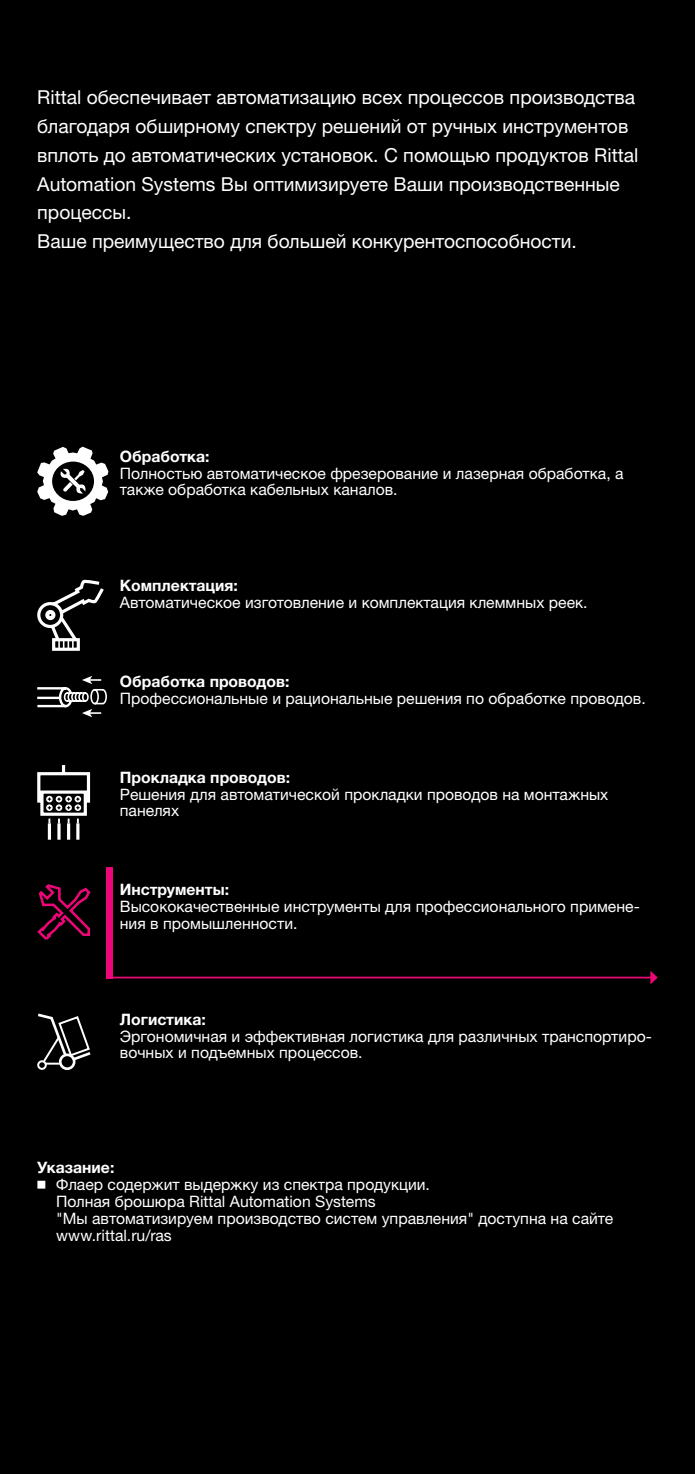
<style>
.page{position:relative;width:695px;height:1474px;background:#fff}
.page>*{position:absolute;margin:0;border:0;box-sizing:border-box;transform-origin:0 0}
.t1{font:19.25px/28.9px "Neue Helvetica For Rittal";color:#fff}
.t2{font:15.75px/16.8px "Neue Helvetica For Rittal";color:#fff}
.t3{font:700 15.75px "Neue Helvetica For Rittal";color:#fff}
.s1{font-weight:300}
</style>
<div class="page">
<hr style="left:694px;top:0;width:1px;height:99px;background:#dcddde">
<div style="left:0;top:0;width:694px;height:1473px;background:#000"></div>
<svg style="left:0;top:1332px;width:1px;height:38px"></svg>
<svg style="left:37px;top:446px;width:71px;height:70px"></svg>
<svg style="left:37px;top:580px;width:67px;height:69px;background:#2d2d2d"></svg>
<div style="left:52px;top:638px;width:28px;height:13px;border:3px solid #fff"></div>
<svg style="left:37px;top:675px;width:70px;height:42px;background:#353535"></svg>
<hr style="left:48px;top:823px;width:3px;height:16px;background:#fff">
<svg style="left:57px;top:823px;width:4px;height:16px"></svg>
<hr style="left:67px;top:823px;width:3px;height:16px;background:#fff">
<hr style="left:76px;top:823px;width:3px;height:16px;background:#fff">
<svg style="left:37px;top:765px;width:53px;height:58px"></svg>
<svg style="left:37px;top:884px;width:53px;height:55px;background:#3d011e"></svg>
<div style="left:59px;top:1053px;width:16px;height:17px;border:3px solid #fff;border-radius:50%"></div>
<div style="left:37px;top:1060px;width:10px;height:9px;border:2px solid #fff;border-radius:50%"></div>
<svg style="left:37px;top:1013px;width:53px;height:52px;background:#333"></svg>
<div style="left:106px;top:867px;width:7px;height:111px;background:#ed0677"></div>
<hr style="left:106px;top:976px;width:545px;height:2px;background:#ed0677">
<svg style="left:650px;top:970px;width:7px;height:14px"></svg>
<p class="t1" style="left:37px;top:82px;width:602px">Rittal обеспечивает автоматизацию всех процессов производства благодаря обширному спектру решений от ручных инструментов вплоть до автоматических установок. С помощью продуктов Rittal Automation Systems Вы оптимизируете Ваши производственные процессы.<br>Ваше преимущество для большей конкурентоспособности.</p>
<p class="t3" style="left:120px;top:446px;width:91px">Обработка:</p>
<p class="t2" style="left:120px;top:464px;width:505px">Полностью автоматическое фрезерование и лазерная обработка, а также обработка кабельных каналов.</p>
<p class="t3" style="left:120px;top:576px;width:119px">Комплектация:</p>
<p class="t2" style="left:120px;top:594px;width:469px">Автоматическое изготовление и комплектация клеммных реек.</p>
<p class="t3" style="left:120px;top:671px;width:171px">Обработка проводов:</p>
<p class="t2" style="left:120px;top:689px;width:527px">Профессиональные и рациональные решения по обработке проводов.</p>
<p class="t3" style="left:120px;top:767px;width:172px">Прокладка проводов:</p>
<p class="t2" style="left:120px;top:785px;width:490px">Решения для автоматической прокладки проводов на монтажных панелях</p>
<p class="t3" style="left:120px;top:880px;width:111px">Инструменты:</p>
<p class="t2" style="left:120px;top:898px;width:521px">Высококачественные инструменты для профессионального примене&shy;ния в промышленности.</p>
<p class="t3" style="left:120px;top:1009px;width:87px">Логистика:</p>
<p class="t2" style="left:120px;top:1027px;width:533px">Эргономичная и эффективная логистика для различных транспортиро&shy;вочных и подъемных процессов.</p>
<p class="t3" style="left:37px;top:1157px;width:79px">Указание:</p>
<p class="t2" style="left:37px;top:1175px;width:394px"><span class="s1">◾</span> Флаер содержит выдержку из спектра продукции.</p>
<p class="t2" style="left:56px;top:1192px;width:321px">Полная брошюра Rittal Automation Systems</p>
<p class="t2" style="left:56px;top:1209px;width:558px">"Мы автоматизируем производство систем управления" доступна на сайте</p>
<p class="t2" style="left:56px;top:1226px;width:117px">www.rittal.ru/ras</p>
</div>
